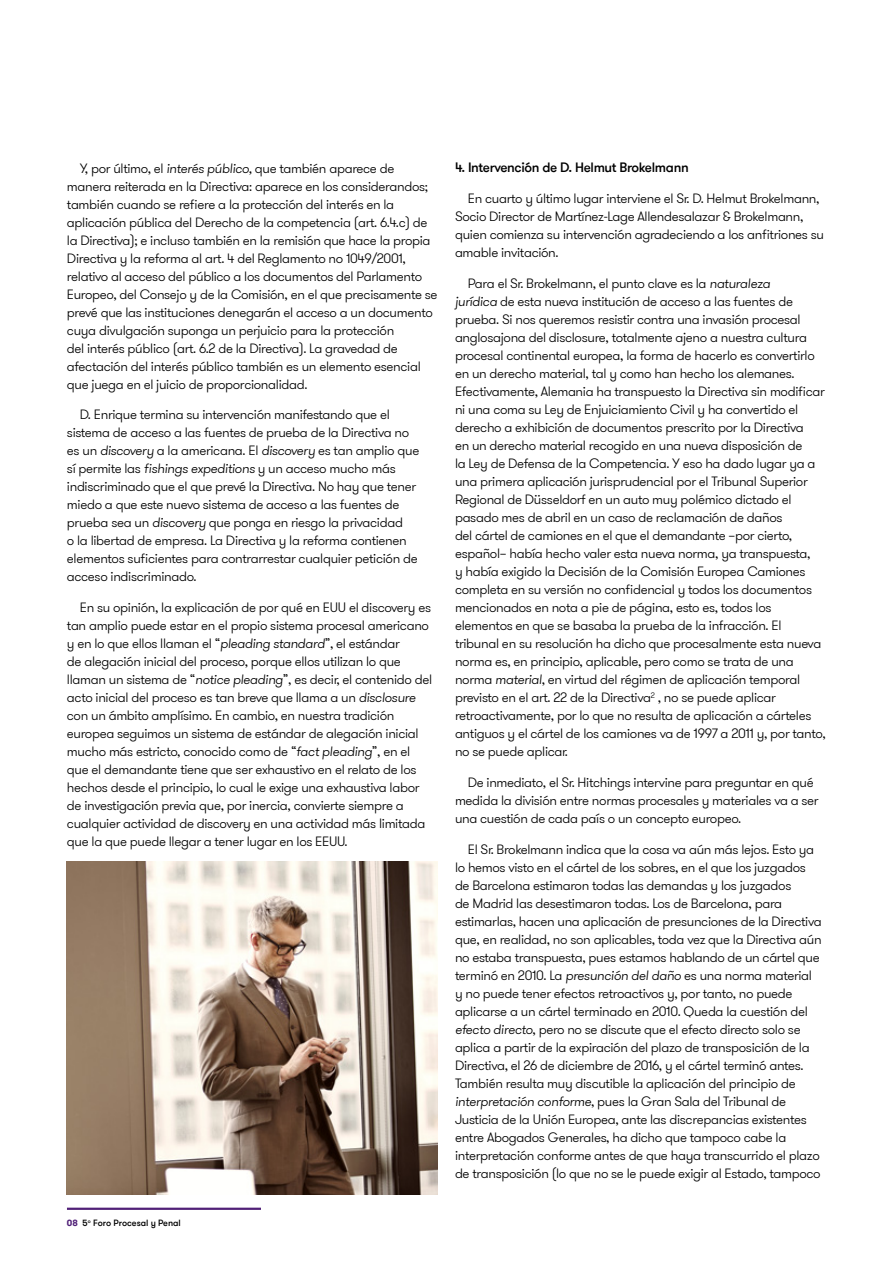
<style>
.page{position:relative;width:893px;height:1263px;background:#fff}
.page>*{position:absolute;margin:0;border:0;box-sizing:border-box;transform-origin:0 0}
.t1{font:300 13.5px/18px "GT Walsheim Pro";letter-spacing:-.025em;color:#000}
.t2{font:500 13.5px "GT Walsheim Pro";letter-spacing:-.025em;color:#000}
.t3{font:500 9px "GT Walsheim Pro";color:#000}
.s1{font-style:italic}
.s2{font-weight:700;color:#512178}
</style>
<div class="page">
<hr style="left:67px;top:1207px;width:194px;height:3px;background:#512178">
<img style="left:67px;top:861px;width:371px;height:334px">
<p class="t1" style="left:67px;top:159px;width:372px;text-indent:13px">Y, por último, el <span class="s1">interés público,</span> que también aparece de manera reiterada en la Directiva: aparece en los considerandos; también cuando se refiere a la protección del interés en la aplicación pública del Derecho de la competencia (art. 6.4.c) de la Directiva); e incluso también en la remisión que hace la propia Directiva y la reforma al art. 4 del Reglamento nº 1049/2001, relativo al acceso del público a los documentos del Parlamento Europeo, del Consejo y de la Comisión, en el que precisamente se prevé que las instituciones denegarán el acceso a un documento cuya divulgación suponga un perjuicio para la protección<br>del interés público (art. 6.2 de la Directiva). La gravedad de afectación del interés público también es un elemento esencial que juega en el juicio de proporcionalidad.</p>
<p class="t1" style="left:67px;top:406px;width:354px;text-indent:13px">D. Enrique termina su intervención manifestando que el sistema de acceso a las fuentes de prueba de la Directiva no es un <span class="s1">discovery</span> a la americana. El <span class="s1">discovery</span> es tan amplio que sí permite las <span class="s1">fishings expeditions</span> y un acceso mucho más indiscriminado que el que prevé la Directiva. No hay que tener miedo a que este nuevo sistema de acceso a las fuentes de prueba sea un <span class="s1">discovery</span> que ponga en riesgo la privacidad<br>o la libertad de empresa. La Directiva y la reforma contienen elementos suficientes para contrarrestar cualquier petición de acceso indiscriminado.</p>
<p class="t1" style="left:67px;top:599px;width:367px;text-indent:13px">En su opinión, la explicación de por qué en EUU el discovery es tan amplio puede estar en el propio sistema procesal americano y en lo que ellos llaman el “<span class="s1">pleading standard</span>”, el estándar<br>de alegación inicial del proceso, porque ellos utilizan lo que llaman un sistema de “<span class="s1">notice pleading</span>”, es decir, el contenido del acto inicial del proceso es tan breve que llama a un <span class="s1">disclosure </span>con un ámbito amplísimo. En cambio, en nuestra tradición europea seguimos un sistema de estándar de alegación inicial mucho más estricto, conocido como de “<span class="s1">fact pleading</span>”, en el que el demandante tiene que ser exhaustivo en el relato de los hechos desde el principio, lo cual le exige una exhaustiva labor de investigación previa que, por inercia, convierte siempre a cualquier actividad de discovery en una actividad más limitada que la que puede llegar a tener lugar en los EEUU.</p>
<p class="t3" style="left:67px;top:1217px;width:115px"><span class="s2">08</span> 5<sup>º</sup> Foro Procesal y Penal</p>
<p class="t2" style="left:455px;top:159px;width:235px">4. Intervención de D. Helmut Brokelmann</p>
<p class="t1" style="left:455px;top:190px;width:371px;text-indent:13px">En cuarto y último lugar interviene el Sr. D. Helmut Brokelmann, Socio Director de Martínez-Lage Allendesalazar &amp; Brokelmann, quien comienza su intervención agradeciendo a los anfitriones su amable invitación.</p>
<p class="t1" style="left:455px;top:275px;width:372px;text-indent:13px">Para el Sr. Brokelmann, el punto clave es la <span class="s1">naturaleza<br>jurídica</span> de esta nueva institución de acceso a las fuentes de prueba. Si nos queremos resistir contra una invasión procesal anglosajona del disclosure, totalmente ajeno a nuestra cultura procesal continental europea, la forma de hacerlo es convertirlo en un derecho material, tal y como han hecho los alemanes.<br>Efectivamente, Alemania ha transpuesto la Directiva sin modificar ni una coma su Ley de Enjuiciamiento Civil y ha convertido el derecho a exhibición de documentos prescrito por la Directiva<br>en un derecho material recogido en una nueva disposición de<br>la Ley de Defensa de la Competencia. Y eso ha dado lugar ya a una primera aplicación jurisprudencial por el Tribunal Superior Regional de Düsseldorf en un auto muy polémico dictado el pasado mes de abril en un caso de reclamación de daños<br>del cártel de camiones en el que el demandante –por cierto, español– había hecho valer esta nueva norma, ya transpuesta,<br>y había exigido la Decisión de la Comisión Europea Camiones completa en su versión no confidencial y todos los documentos mencionados en nota a pie de página, esto es, todos los elementos en que se basaba la prueba de la infracción. El tribunal en su resolución ha dicho que procesalmente esta nueva norma es, en principio, aplicable, pero como se trata de una norma <span class="s1">material</span>, en virtud del régimen de aplicación temporal previsto en el art. 22 de la Directiva<sup>2</sup> , no se puede aplicar retroactivamente, por lo que no resulta de aplicación a cárteles antiguos y el cártel de los camiones va de 1997 a 2011 y, por tanto, no se puede aplicar.</p>
<p class="t1" style="left:455px;top:773px;width:365px;text-indent:13px">De inmediato, el Sr. Hitchings intervine para preguntar en qué medida la división entre normas procesales y materiales va a ser una cuestión de cada país o un concepto europeo.</p>
<p class="t1" style="left:455px;top:840px;width:368px;text-indent:13px">El Sr. Brokelmann indica que la cosa va aún más lejos. Esto ya lo hemos visto en el cártel de los sobres, en el que los juzgados de Barcelona estimaron todas las demandas y los juzgados<br>de Madrid las desestimaron todas. Los de Barcelona, para estimarlas, hacen una aplicación de presunciones de la Directiva que, en realidad, no son aplicables, toda vez que la Directiva aún no estaba transpuesta, pues estamos hablando de un cártel que terminó en 2010. La <span class="s1">presunción del daño</span> es una norma material y no puede tener efectos retroactivos y, por tanto, no puede aplicarse a un cártel terminado en 2010. Queda la cuestión del <span class="s1">efecto directo</span>, pero no se discute que el efecto directo solo se aplica a partir de la expiración del plazo de transposición de la Directiva, el 26 de diciembre de 2016, y el cártel terminó antes.<br>También resulta muy discutible la aplicación del principio de <span class="s1">interpretación conforme</span>, pues la Gran Sala del Tribunal de Justicia de la Unión Europea, ante las discrepancias existentes entre Abogados Generales, ha dicho que tampoco cabe la interpretación conforme antes de que haya transcurrido el plazo de transposición (lo que no se le puede exigir al Estado, tampoco</p>
</div>
